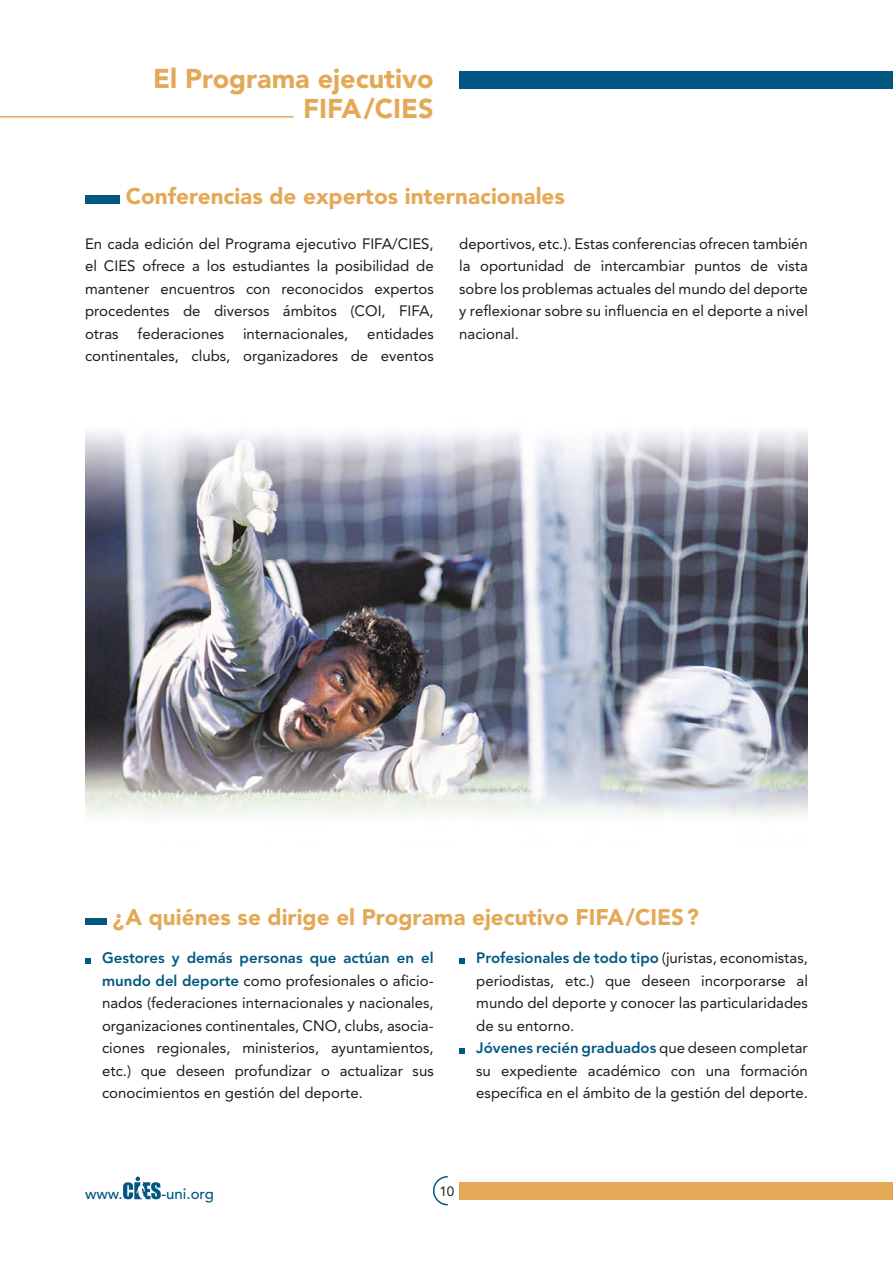
<style>
.page{position:relative;width:893px;height:1263px;background:#fff}
.page>*{position:absolute;margin:0;border:0;box-sizing:border-box;transform-origin:0 0}
.t1{font:900 27px/30px "Avenir LT Std";color:#e3a957;text-align:right}
.t2{font:900 22.5px "Avenir LT Std";color:#e3a957}
.t3{font:900 22.5px "Avenir";color:#e3a957}
.t4{font:15px/22.5px "Avenir";color:#1d1d1b;text-align:justify}
.t5{font:15px/22.5px "Avenir LT Std";color:#1d1d1b}
.t6{font:800 15px "Avenir LT Std";color:#005881}
.t7{font:500 15px "Avenir LT Std";color:#005881}
.t8{font:13.5px "Avenir LT Std";color:#1d1d1b}
.s1{font-family:"Avenir LT Std";font-weight:800;color:#005881}
.s2{font-weight:800;color:#005881}
</style>
<div class="page">
<img style="left:85px;top:431px;width:723px;height:387px">
<svg style="left:85px;top:958px;width:5px;height:5px"></svg>
<div style="left:85px;top:918px;width:21px;height:7px;background:#005881"></div>
<div style="left:85px;top:196px;width:34px;height:8px;background:#005881"></div>
<svg style="left:459px;top:958px;width:5px;height:5px"></svg>
<svg style="left:459px;top:1048px;width:5px;height:5px"></svg>
<div style="left:459px;top:1182px;width:434px;height:17px;background:#e3a957"></div>
<svg style="left:433px;top:1176px;width:15px;height:30px"></svg>
<div style="left:459px;top:71px;width:434px;height:17px;background:#005881"></div>
<hr style="left:0;top:116px;width:293px;height:2px;background:#e3a957">
<svg style="left:123px;top:1176px;width:38px;height:23px"></svg>
<h1 class="t1" style="left:153px;top:63px;width:282px">El Programa ejecutivo<br>FIFA/CIES</h1>
<h2 class="t3" style="left:126px;top:183px;width:441px">Conferencias de expertos internacionales</h2>
<p class="t4" style="left:85px;top:232px;width:350px">En cada edición del Programa ejecutivo FIFA/CIES, el CIES ofrece a los estudiantes la posibilidad de mantener encuentros con reconocidos expertos procedentes de diversos ámbitos (COI, FIFA, otras</p>
<p class="t4" style="left:138px;top:322px;width:88px">federaciones</p>
<p class="t4" style="left:243px;top:322px;width:107px">internacionales,</p>
<p class="t4" style="left:85px;top:322px;width:350px;text-align:right">entidades<br>continentales, clubs, organizadores de eventos</p>
<p class="t4" style="left:459px;top:232px;width:350px">deportivos, etc.). Estas conferencias ofrecen también la oportunidad de intercambiar puntos de vista sobre los problemas actuales del mundo del deporte y reflexionar sobre su influencia en el deporte a nivel nacional.</p>
<h2 class="t2" style="left:113px;top:903px;width:587px">¿A quiénes se dirige el Programa ejecutivo FIFA/CIES?</h2>
<p class="t6" style="left:102px;top:949px;width:333px">Gestores y demás personas que actúan en el</p>
<p class="t4" style="left:102px;top:970px;width:333px"><span class="s1">mundo del deporte</span> como profesionales o aficio&shy;nados (federaciones internacionales y nacionales, organizaciones continentales, CNO, clubs, asocia&shy;ciones regionales, ministerios, ayuntamientos, etc.) que deseen profundizar o actualizar sus conocimientos en gestión del deporte.</p>
<p class="t5" style="left:476px;top:947px;width:333px"><span class="s2">Profesionales de todo tipo</span> (juristas, economistas, periodistas, etc.) que deseen incorporarse al mundo del deporte y conocer las particularidades de su entorno.<br><span class="s2">Jóvenes recién graduados</span> que deseen completar su expediente académico con una formación específica en el ámbito de la gestión del deporte.</p>
<p class="t7" style="left:85px;top:1185px;width:39px">www.</p>
<p class="t7" style="left:162px;top:1185px;width:54px">-uni.org</p>
<p class="t8" style="left:439px;top:1183px;width:17px">10</p>
</div>
